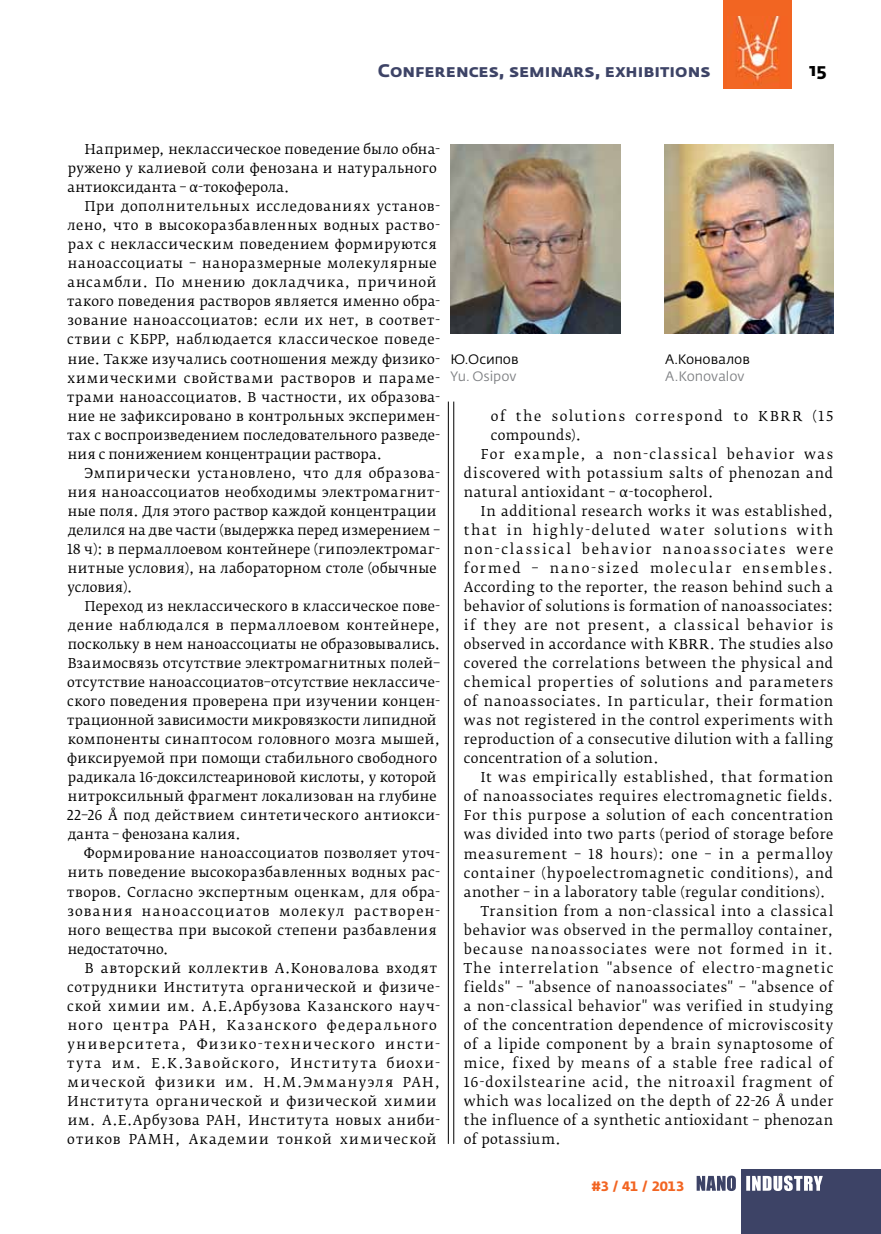
<style>
.page{position:relative;width:881px;height:1234px;background:#fff}
.page>*{position:absolute;margin:0;border:0;box-sizing:border-box;transform-origin:0 0}
.t1{font:700 18px "Fedra Sans Alt Pro";color:#3d4366}
.t2{font:700 18px "Fedra Sans Alt Pro";color:#000}
.t3{font:13.5px/19px "Fedra Serif B Pro";letter-spacing:.045em;color:#000}
.t4{font:13.5px/19px "Fedra Serif B Pro";letter-spacing:.015em;color:#000}
.t5{font:13.5px/19px "Fedra Serif B Pro";letter-spacing:.07em;color:#000}
.t6{font:13.5px/19px "Fedra Serif B Pro";letter-spacing:.02em;color:#000}
.t7{font:13.5px "Fedra Serif B Pro";letter-spacing:.085em;color:#000}
.t8{font:13.5px "Fedra Serif B Pro";letter-spacing:.11em;color:#000}
.t9{font:13.5px "Fedra Serif B Pro";letter-spacing:.065em;color:#000}
.t10{font:13.5px "Fedra Serif B Pro";letter-spacing:.075em;color:#000}
.t11{font:13.5px "Fedra Serif B Pro";letter-spacing:.13em;color:#000}
.t12{font:13.5px "Fedra Serif B Pro";letter-spacing:.08em;color:#000}
.t13{font:13.5px "Fedra Serif B Pro";letter-spacing:.025em;color:#000}
.t14{font:13.5px "Fedra Sans Pro";letter-spacing:-.005em;color:#808285}
.t15{font:13.5px "Fedra Sans Pro";letter-spacing:-.005em;color:#000}
.t16{font:700 13.5px "Fedra Sans Alt Pro";color:#f26522}
</style>
<div class="page">
<svg style="left:791px;top:53px;width:1px;height:30px"></svg>
<div style="left:722px;top:0;width:69px;height:89px;background:#f26522"></div>
<img style="left:727px;top:17px;width:53px;height:67px">
<div style="left:741px;top:1169px;width:139px;height:64px;background:#3d4366"></div>
<svg style="left:746px;top:1175px;width:76px;height:15px"></svg>
<svg style="left:696px;top:1175px;width:39px;height:15px"></svg>
<hr style="left:448px;top:401px;width:1px;height:742px;background:#000">
<hr style="left:453px;top:401px;width:1px;height:742px;background:#000">
<img style="left:664px;top:144px;width:169px;height:189px">
<img style="left:450px;top:144px;width:170px;height:189px">
<h1 class="t1" style="left:377px;top:60px;width:334px">Conferences, seminars, exhibitions</h1>
<h1 class="t2" style="left:809px;top:58px;width:19px">15</h1>
<p class="t4" style="left:67px;top:140px;width:374px;text-indent:17px">Например, неклассическое поведение было обна&shy;ружено у калиевой соли фенозана и натурального антиоксиданта – α-токоферола.</p>
<p class="t3" style="left:67px;top:197px;width:374px;text-indent:18px">При дополнительных исследованиях установ&shy;лено, что в высокоразбавленных водных раство&shy;рах с неклассическим поведением формируются наноассоциаты – наноразмерные молекулярные ансамбли. По мнению докладчика, причиной такого поведения растворов является именно обра&shy;зование наноассоциатов: если их нет, в соответ&shy;ствии с КБРР, наблюдается классическое поведе&shy;ние. Также изучались соотношения между физико&shy;химическими свойствами растворов и параме&shy;трами наноассоциатов. В частности, их образова&shy;ние не зафиксировано в контрольных эксперимен&shy;тах с воспроизведением последовательного разведе&shy;ния с понижением концентрации раствора.</p>
<p class="t6" style="left:67px;top:463px;width:374px;text-indent:17px">Эмпирически установлено, что для образова&shy;ния наноассоциатов необходимы электромагнит&shy;ные поля. Для этого раствор каждой концентрации делился на две части (выдержка перед измерением – 18 ч): в пермаллоевом контейнере (гипоэлектромаг&shy;нитные условия), на лабораторном столе (обычные условия).</p>
<p class="t4" style="left:67px;top:596px;width:374px;text-indent:18px">Переход из неклассического в классическое пове&shy;дение наблюдался в пермаллоевом контейнере, поскольку в нем наноассоциаты не образовывались.<br>Взаимосвязь отсутствие электромагнитных полей– отсутствие наноассоциатов–отсутствие неклассиче&shy;ского поведения проверена при изучении концен&shy;трационной зависимости микровязкости липидной компоненты синаптосом головного мозга мышей, фиксируемой при помощи стабильного свободного радикала 16-доксилстеариновой кислоты, у которой нитроксильный фрагмент локализован на глубине 22–26 Å под действием синтетического антиокси&shy;данта – фенозана калия.</p>
<p class="t3" style="left:67px;top:844px;width:374px;text-indent:17px">Формирование наноассоциатов позволяет уточ&shy;нить поведение высокоразбавленных водных рас&shy;творов. Согласно экспертным оценкам, для обра&shy;зования наноассоциатов молекул растворен&shy;ного вещества при высокой степени разбавления недостаточно.</p>
<p class="t5" style="left:67px;top:958px;width:374px;text-indent:17px">В авторский коллектив А.Коновалова входят сотрудники Института органической и физиче&shy;ской химии им. А.Е.Арбузова Казанского науч&shy;ного центра РАН, Казанского федерального университета, Физико-технического инсти&shy;тута им. Е.К.Завойского, Института биохи&shy;мической физики им. Н.М.Эммануэля РАН, Института органической и физической химии им. А.Е.Арбузова РАН, Института новых аниби&shy;отиков РАМН, Академии тонкой химической</p>
<p class="t15" style="left:450px;top:350px;width:70px">Ю.Осипов</p>
<p class="t14" style="left:450px;top:367px;width:68px">Yu. Osipov</p>
<p class="t15" style="left:664px;top:350px;width:86px">А.Коновалов</p>
<p class="t14" style="left:664px;top:367px;width:81px">A.Konovalov</p>
<p class="t8" style="left:490px;top:407px;width:343px">of the solutions correspond to КBRR (15</p>
<p class="t3" style="left:490px;top:425px;width:92px">compounds).</p>
<p class="t8" style="left:480px;top:445px;width:353px">For example, a non-classical behavior was</p>
<p class="t3" style="left:463px;top:463px;width:370px">discovered with potassium salts of phenozan and</p>
<p class="t3" style="left:463px;top:482px;width:251px">natural antioxidant – α-tocopherol.</p>
<p class="t3" style="left:480px;top:501px;width:353px">In additional research works it was established,</p>
<p class="t8" style="left:463px;top:521px;width:370px">that in highly-deluted water solutions with</p>
<p class="t11" style="left:463px;top:540px;width:370px">non-classical behavior nanoassociates were</p>
<p class="t11" style="left:463px;top:559px;width:370px">formed – nano-sized molecular ensembles.</p>
<p class="t3" style="left:463px;top:577px;width:370px">According to the reporter, the reason behind such a</p>
<p class="t3" style="left:463px;top:596px;width:370px">behavior of solutions is formation of nanoassociates:</p>
<p class="t7" style="left:463px;top:616px;width:371px">if they are not present, a classical behavior is</p>
<p class="t3" style="left:463px;top:634px;width:370px">observed in accordance with KBRR. The studies also</p>
<p class="t3" style="left:463px;top:653px;width:371px">covered the correlations between the physical and</p>
<p class="t5" style="left:463px;top:672px;width:370px">chemical properties of solutions and parameters</p>
<p class="t5" style="left:463px;top:691px;width:371px">of nanoassociates. In particular, their formation</p>
<p class="t3" style="left:463px;top:710px;width:370px">was not registered in the control experiments with</p>
<p class="t3" style="left:463px;top:729px;width:370px">reproduction of a consecutive dilution with a falling</p>
<p class="t13" style="left:463px;top:750px;width:196px">concentration of a solution.</p>
<p class="t9" style="left:480px;top:769px;width:353px">It was empirically established, that formation</p>
<p class="t3" style="left:463px;top:787px;width:370px">of nanoassociates requires electromagnetic fields.</p>
<p class="t3" style="left:463px;top:806px;width:370px">For this purpose a solution of each concentration</p>
<p class="t3" style="left:463px;top:825px;width:371px">was divided into two parts (period of storage before</p>
<p class="t12" style="left:463px;top:845px;width:370px">measurement – 18 hours): one – in a permalloy</p>
<p class="t9" style="left:463px;top:864px;width:370px">container (hypoelectromagnetic conditions), and</p>
<p class="t3" style="left:463px;top:882px;width:363px">another – in a laboratory table (regular conditions).</p>
<p class="t3" style="left:480px;top:901px;width:353px">Transition from a non-classical into a classical</p>
<p class="t3" style="left:463px;top:920px;width:370px">behavior was observed in the permalloy container,</p>
<p class="t7" style="left:463px;top:940px;width:370px">because nanoassociates were not formed in it.</p>
<p class="t7" style="left:463px;top:959px;width:371px">The interrelation "absence of electro-magnetic</p>
<p class="t3" style="left:463px;top:977px;width:370px">fields" – "absence of nanoassociates" – "absence of</p>
<p class="t3" style="left:463px;top:996px;width:370px">a non-classical behavior" was verified in studying</p>
<p class="t3" style="left:463px;top:1015px;width:371px">of the concentration dependence of microviscosity</p>
<p class="t3" style="left:463px;top:1034px;width:371px">of a lipide component by a brain synaptosome of</p>
<p class="t10" style="left:463px;top:1054px;width:370px">mice, fixed by means of a stable free radical of</p>
<p class="t10" style="left:463px;top:1073px;width:370px">16-doxilstearine acid, the nitroaxil fragment of</p>
<p class="t3" style="left:463px;top:1091px;width:371px">which was localized on the depth of 22-26 Å under</p>
<p class="t3" style="left:463px;top:1110px;width:370px">the influence of a synthetic antioxidant – phenozan</p>
<p class="t3" style="left:463px;top:1129px;width:99px">of potassium.</p>
<p class="t16" style="left:591px;top:1177px;width:94px">#3 / 41 / 2013</p>
</div>
